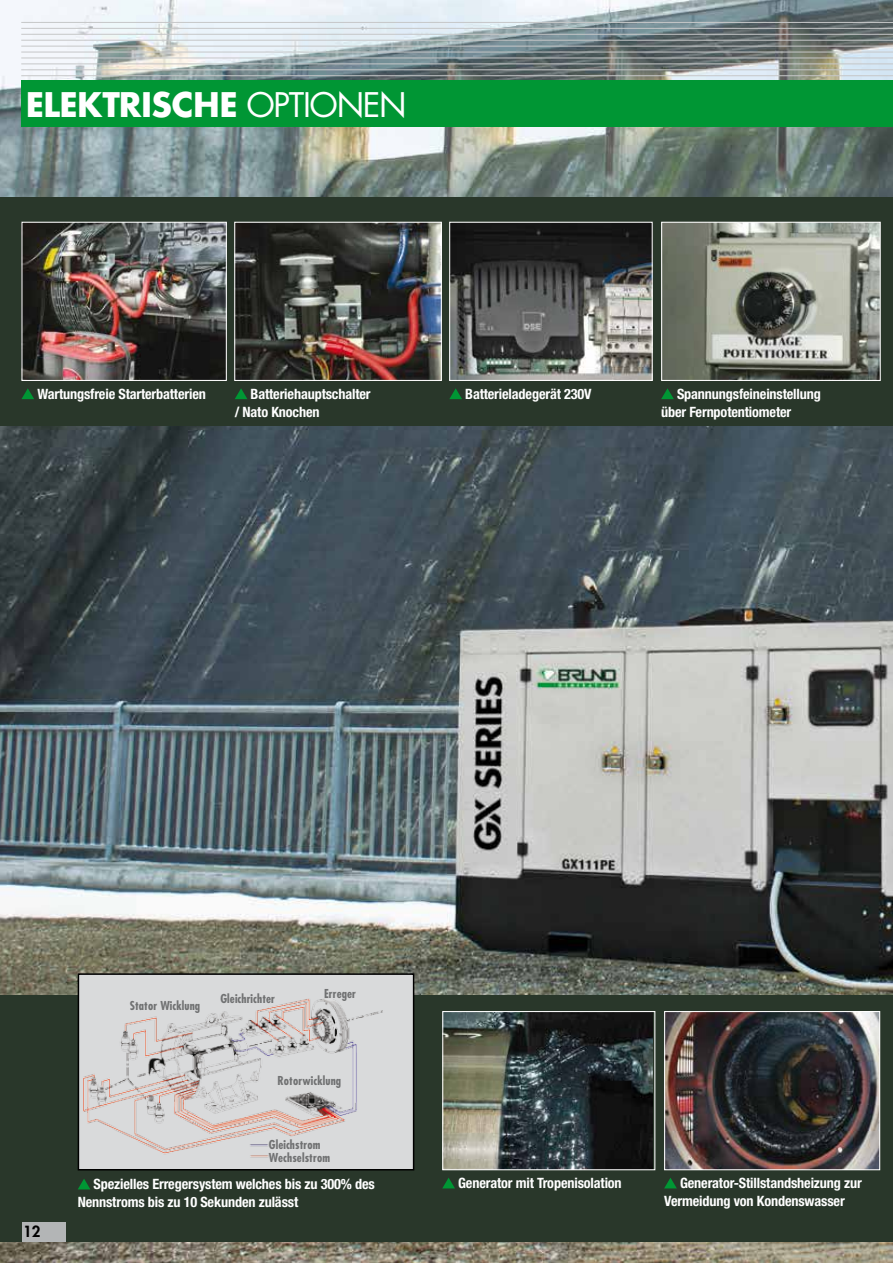
<style>
.page{position:relative;width:893px;height:1263px;background:#fff}
.page>*{position:absolute;margin:0;border:0;box-sizing:border-box;transform-origin:0 0}
.t1{font:700 33px "Futura";letter-spacing:-.04em;color:#fff}
.t2{font:800 15px "Futura";color:#000}
.t3{font:700 condensed 14.25px/18px "Helvetica Neue";letter-spacing:-.01em;color:#fff}
.t4{font:700 condensed 12px/12.6px "Futura";letter-spacing:.01em;color:#707172}
.s1{font-weight:400}
</style>
<div class="page">
<img style="left:0;top:0;width:893px;height:1263px">
<hr style="left:21px;top:22px;width:872px;height:1px;background:#c6c7c8">
<hr style="left:21px;top:28px;width:872px;height:1px;background:#c6c7c8">
<hr style="left:21px;top:34px;width:872px;height:1px;background:#c6c7c8">
<hr style="left:21px;top:40px;width:872px;height:1px;background:#c6c7c8">
<hr style="left:21px;top:46px;width:872px;height:1px;background:#c6c7c8">
<hr style="left:21px;top:52px;width:872px;height:1px;background:#c6c7c8">
<hr style="left:21px;top:58px;width:872px;height:1px;background:#c6c7c8">
<hr style="left:21px;top:63px;width:872px;height:1px;background:#c6c7c8">
<hr style="left:21px;top:69px;width:872px;height:1px;background:#c6c7c8">
<hr style="left:21px;top:75px;width:872px;height:1px;background:#c6c7c8">
<div style="left:21px;top:80px;width:872px;height:47px;background:#009634"></div>
<div style="left:0;top:995px;width:893px;height:247px;background:#29372a"></div>
<div style="left:0;top:197px;width:893px;height:228px;background:#29372a"></div>
<img style="left:23px;top:224px;width:202px;height:155px">
<div style="left:21px;top:222px;width:206px;height:159px;border:1px solid #fff"></div>
<svg style="left:21px;top:388px;width:13px;height:11px"></svg>
<svg style="left:235px;top:388px;width:12px;height:11px"></svg>
<img style="left:236px;top:224px;width:204px;height:155px">
<div style="left:234px;top:222px;width:208px;height:159px;border:1px solid #fff"></div>
<img style="left:451px;top:224px;width:200px;height:155px">
<div style="left:449px;top:222px;width:204px;height:159px;border:1px solid #fff"></div>
<svg style="left:449px;top:388px;width:13px;height:11px"></svg>
<img style="left:666px;top:1013px;width:212px;height:155px">
<div style="left:664px;top:1011px;width:216px;height:159px;border:1px solid #fff"></div>
<svg style="left:664px;top:1178px;width:13px;height:10px"></svg>
<img style="left:444px;top:1013px;width:208px;height:155px">
<div style="left:442px;top:1011px;width:213px;height:159px;border:1px solid #fff"></div>
<svg style="left:442px;top:1178px;width:13px;height:10px"></svg>
<div style="left:78px;top:974px;width:336px;height:196px;background:#d9dadb"></div>
<img style="left:84px;top:998px;width:299px;height:160px">
<div style="left:78px;top:973px;width:336px;height:197px;border:2px solid #000"></div>
<img style="left:663px;top:224px;width:216px;height:155px">
<div style="left:661px;top:222px;width:220px;height:159px;border:1px solid #fff"></div>
<svg style="left:661px;top:388px;width:13px;height:11px"></svg>
<svg style="left:78px;top:1179px;width:12px;height:10px"></svg>
<div style="left:22px;top:1222px;width:44px;height:20px;background:#b3b5b6"></div>
<h1 class="t1" style="left:26px;top:80px;width:383px">ELEKTRISCHE <span class="s1">OPTIONEN</span></h1>
<p class="t3" style="left:37px;top:385px;width:170px">Wartungsfreie Starterbatterien</p>
<p class="t3" style="left:235px;top:385px;width:137px;text-indent:16px">Batteriehauptschalter / Nato Knochen</p>
<p class="t3" style="left:465px;top:385px;width:128px">Batterieladegerät 230V</p>
<p class="t3" style="left:661px;top:385px;width:161px;text-indent:16px">Spannungsfeineinstellung über Fernpotentiometer</p>
<p class="t2" style="left:23px;top:1222px;width:19px">12</p>
<p class="t4" style="left:130px;top:999px;width:72px">Stator Wicklung</p>
<p class="t4" style="left:220px;top:992px;width:56px">Gleichrichter</p>
<p class="t4" style="left:324px;top:987px;width:33px">Erreger</p>
<p class="t4" style="left:277px;top:1074px;width:65px">Rotorwicklung</p>
<p class="t4" style="left:269px;top:1138px;width:63px">Gleichstrom<br>Wechselstrom</p>
<p class="t3" style="left:78px;top:1175px;width:299px;text-indent:16px">Spezielles Erregersystem welches bis zu 300% des<br>Nennstroms bis zu 10 Sekunden zulässt</p>
<p class="t3" style="left:458px;top:1174px;width:165px">Generator mit Tropenisolation</p>
<p class="t3" style="left:664px;top:1174px;width:199px;text-indent:16px">Generator-Stillstandsheizung zur<br>Vermeidung von Kondenswasser</p>
</div>
